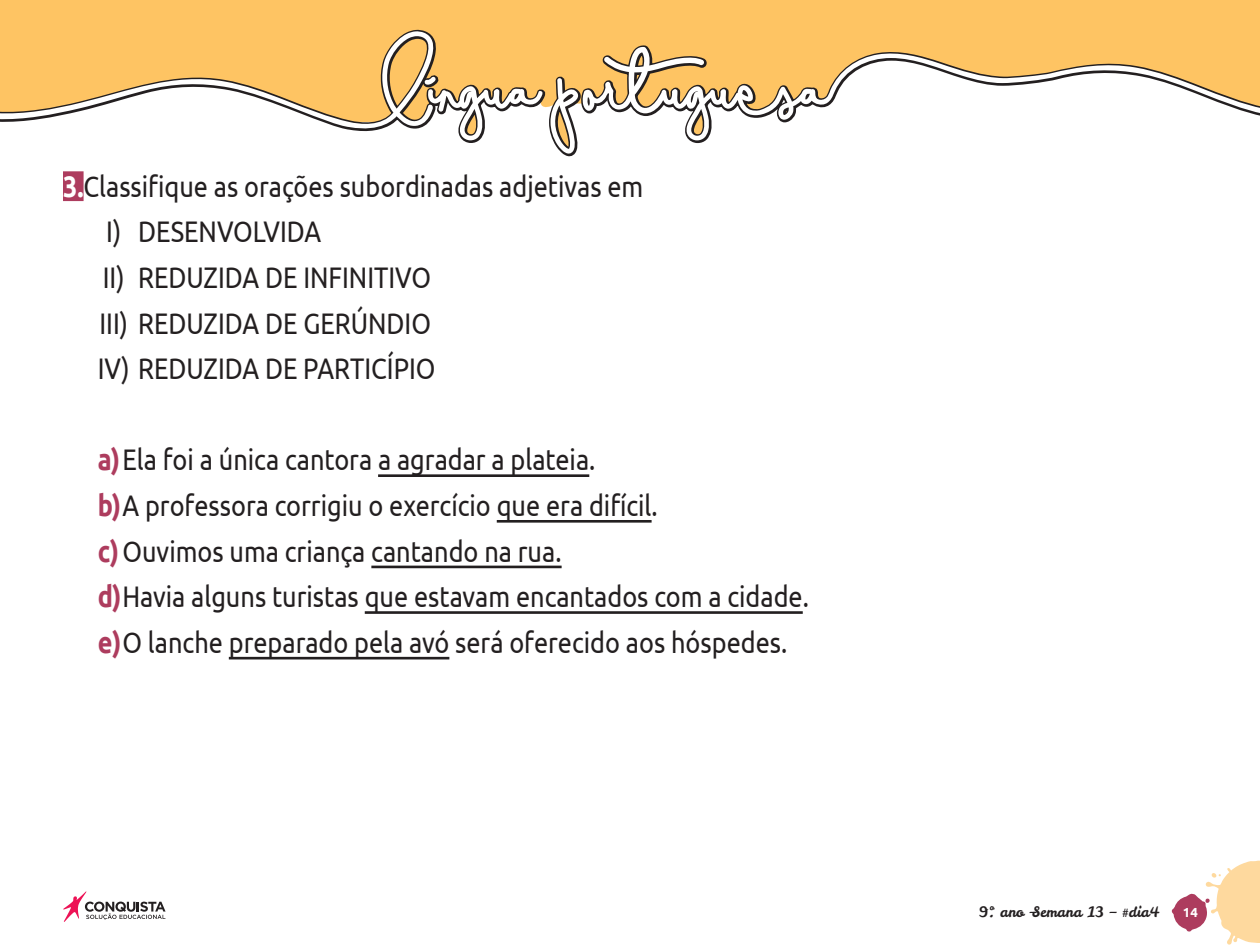
<style>
.page{position:relative;width:1260px;height:945px;background:#fff}
.page>*{position:absolute;margin:0;border:0;box-sizing:border-box;transform-origin:0 0}
.t1{font:29.75px/45.7px "Ubuntu";color:#231f20;scale:.85 1}
.t2{font:14.35px "Leckerli One";color:#231f20}
.t3{font:700 13.12px "Ubuntu";color:#fff}
.s1{font-weight:700;color:#fff}
.s2{font-weight:700;color:#ad3c5e}
</style>
<div class="page">
<svg style="left:1172px;top:861px;width:88px;height:84px"></svg>
<svg style="left:63px;top:891px;width:103px;height:31px"></svg>
<svg style="left:0;top:0;width:1260px;height:157px;background:#fdc970"></svg>
<svg style="left:0;top:31px;width:1260px;height:123px"></svg>
<div style="left:63px;top:171px;width:21px;height:30px;background:#ad3c5e"></div>
<hr style="left:378px;top:474px;width:211px;height:3px;background:#231f20">
<hr style="left:497px;top:520px;width:155px;height:3px;background:#231f20">
<hr style="left:371px;top:566px;width:191px;height:2px;background:#231f20">
<hr style="left:365px;top:611px;width:438px;height:3px;background:#231f20">
<hr style="left:229px;top:657px;width:220px;height:2px;background:#231f20">
<p class="t1" style="left:98px;top:162px;width:643px;text-indent:-35px"><span class="s1">3.</span>Classifique as orações subordinadas adjetivas em<br>I) DESENVOLVIDA<br>II) REDUZIDA DE INFINITIVO<br>III) REDUZIDA DE GERÚNDIO<br>IV) REDUZIDA DE PARTICÍPIO</p>
<p class="t1" style="left:98px;top:436px;width:838px"><span class="s2">a)</span>Ela foi a única cantora a agradar a plateia.<br><span class="s2">b)</span>A professora corrigiu o exercício que era difícil.<br><span class="s2">c)</span>Ouvimos uma criança cantando na rua.<br><span class="s2">d)</span>Havia alguns turistas que estavam encantados com a cidade. <span class="s2">e)</span>O lanche preparado pela avó será oferecido aos hóspedes.</p>
<p class="t2" style="left:979px;top:903px;width:182px">9º. ano –Semana 13 – #dia4</p>
<p class="t3" style="left:1183px;top:905px;width:16px">14</p>
</div>
